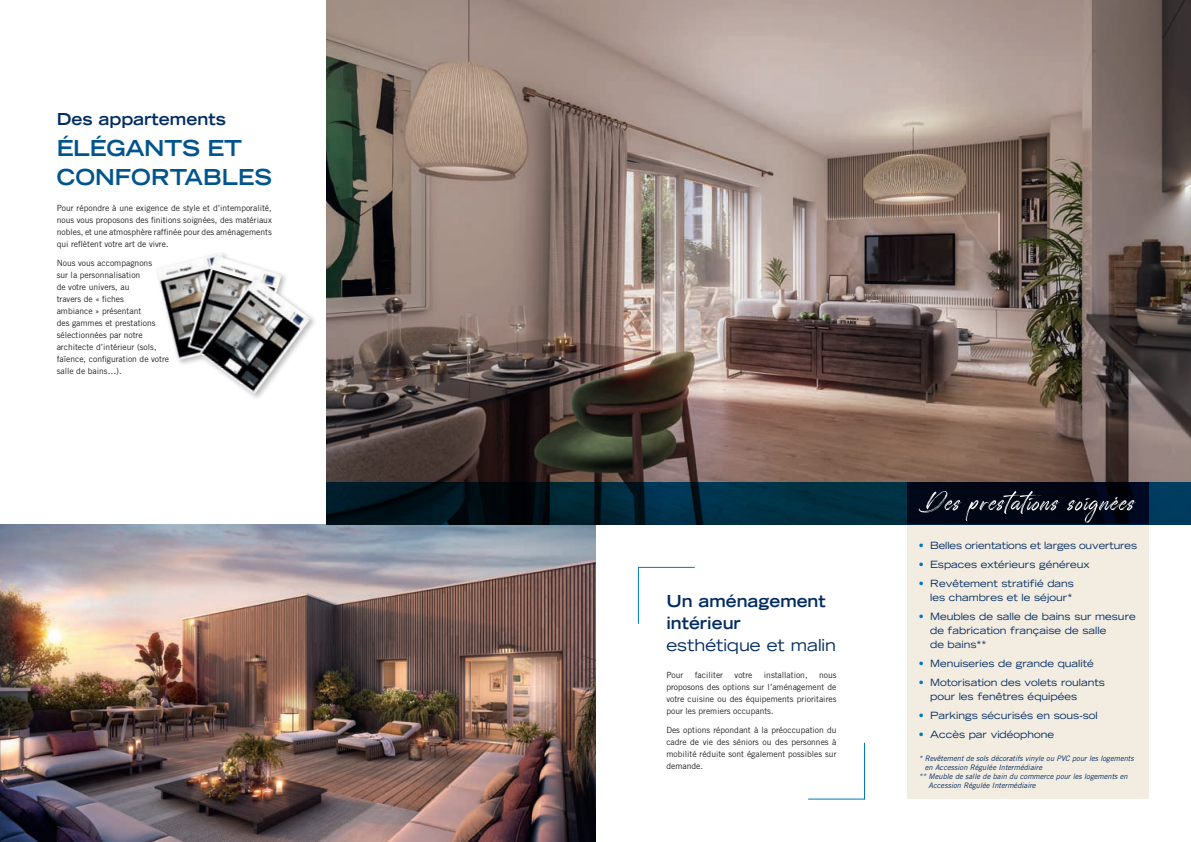
<style>
.page{position:relative;width:1191px;height:842px;background:#fff}
.page>*{position:absolute;margin:0;border:0;box-sizing:border-box;transform-origin:0 0}
.t1{font:italic 55px "Automobile Contest";letter-spacing:.02em;color:#fff}
.t2{font:700 expanded 22px/28.3px "Trade Gothic LT Std";letter-spacing:.005em;color:#00548e}
.t3{font:700 expanded 16.5px/22px "Trade Gothic LT Std";color:#002b61}
.t4{font:expanded 16.5px "Trade Gothic LT Std";color:#002b61}
.t5{font:expanded 10px/14px "Trade Gothic LT Std";color:#002b61}
.t6{font:8.5px/12px "Trade Gothic LT Std";color:#231f20;text-align:justify}
.t7{font:italic 7.5px "Trade Gothic LT Std";color:#002b61}
.s1{color:#0078c0}
</style>
<div class="page">
<img style="left:0;top:524px;width:595px;height:318px">
<img style="left:326px;top:0;width:865px;height:482px">
<svg style="left:326px;top:482px;width:865px;height:42px"></svg>
<svg style="left:637px;top:567px;width:58px;height:57px"></svg>
<div style="left:907px;top:524px;width:241px;height:275px;background:#f3ece1"></div>
<svg style="left:907px;top:482px;width:241px;height:42px;fill:#000614"></svg>
<svg style="left:808px;top:742px;width:57px;height:58px"></svg>
<img style="left:157px;top:253px;width:154px;height:141px">
<h3 class="t3" style="left:57px;top:108px;width:171px">Des appartements</h3>
<h2 class="t2" style="left:57px;top:134px;width:217px">ÉLÉGANTS ET<br>CONFORTABLES</h2>
<p class="t6" style="left:57px;top:202px;width:217px">Pour répondre à une exigence de style et d’intemporalité, nous vous proposons des finitions soignées, des matériaux nobles, et une atmosphère raffinée pour des aménagements qui reflètent votre art de vivre.</p>
<p class="t6" style="left:57px;top:257px;width:114px;text-align:left">Nous vous accompagnons<br>sur la personnalisation<br>de votre univers, au<br>travers de « fiches<br>ambiance » présentant<br>des gammes et prestations sélectionnées par notre architecte d’intérieur (sols, faïence, configuration de votre salle de bains…).</p>
<h3 class="t3" style="left:666px;top:590px;width:161px">Un aménagement intérieur</h3>
<h3 class="t4" style="left:666px;top:634px;width:171px">esthétique et malin</h3>
<p class="t6" style="left:666px;top:668px;width:18px">Pour</p>
<p class="t6" style="left:695px;top:668px;width:30px">faciliter</p>
<p class="t6" style="left:734px;top:668px;width:19px">votre</p>
<p class="t6" style="left:764px;top:668px;width:45px">installation,</p>
<p class="t6" style="left:666px;top:668px;width:172px;text-indent:153px">nous proposons des options sur l’aménagement de votre cuisine ou des équipements prioritaires pour les premiers occupants.</p>
<p class="t6" style="left:666px;top:723px;width:172px">Des options répondant à la préoccupation du cadre de vie des séniors ou des personnes à mobilité réduite sont également possibles sur demande.</p>
<h1 class="t1" style="left:919px;top:459px;width:227px">Desprestationssoignées</h1>
<p class="t5" style="left:918px;top:538px;width:220px"><span class="s1">•</span> Belles orientations et larges ouvertures</p>
<p class="t5" style="left:918px;top:557px;width:172px"><span class="s1">•</span> Espaces extérieurs généreux</p>
<p class="t5" style="left:918px;top:576px;width:157px;text-align:right"><span class="s1">•</span> Revêtement stratifié dans les chambres et le séjour*</p>
<p class="t5" style="left:930px;top:609px;width:207px;text-indent:-11px"><span class="s1">•</span> Meubles de salle de bains sur mesure de fabrication française de salle<br>de bains**</p>
<p class="t5" style="left:918px;top:656px;width:176px"><span class="s1">•</span> Menuiseries de grande qualité</p>
<p class="t5" style="left:930px;top:675px;width:176px;text-indent:-11px"><span class="s1">•</span> Motorisation des volets roulants pour les fenêtres équipées</p>
<p class="t5" style="left:918px;top:708px;width:180px"><span class="s1">•</span> Parkings sécurisés en sous-sol</p>
<p class="t5" style="left:918px;top:727px;width:137px"><span class="s1">•</span> Accès par vidéophone</p>
<p class="t7" style="left:918px;top:754px;width:216px">* Revêtement de sols décoratifs vinyle ou PVC pour les logements</p>
<p class="t7" style="left:924px;top:763px;width:119px">en Accession Régulée Intermédiaire</p>
<p class="t7" style="left:918px;top:772px;width:210px">** Meuble de salle de bain du commerce pour les logements en</p>
<p class="t7" style="left:928px;top:781px;width:109px">Accession Régulée Intermédiaire</p>
</div>
